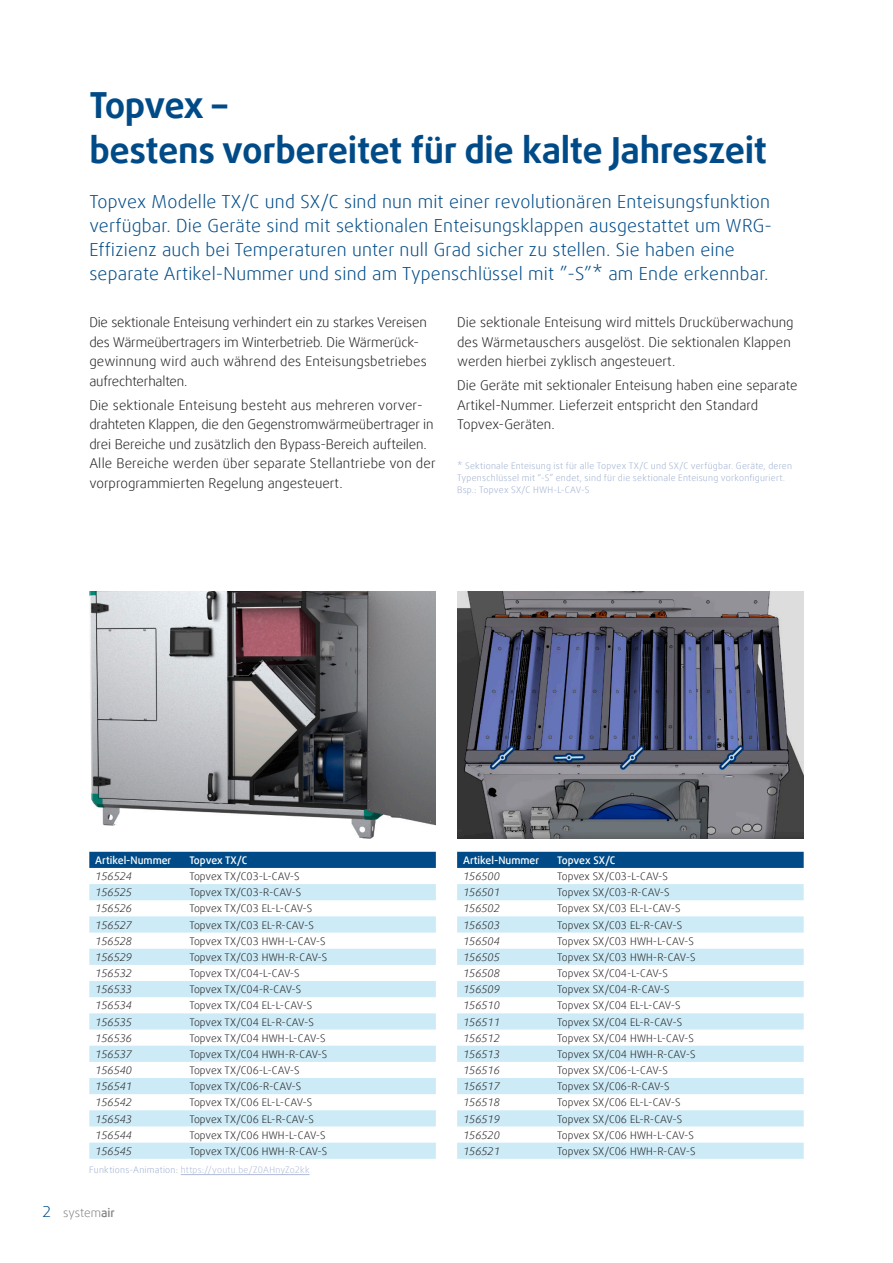
<style>
.page{position:relative;width:893px;height:1263px;background:#fff}
.page>*{position:absolute;margin:0;border:0;box-sizing:border-box;transform-origin:0 0}
.t1{font:700 36px/45px "Daxline Offc Pro";letter-spacing:-.01em;color:#004b87}
.t2{font:300 18px/24px "Daxline Offc Pro";letter-spacing:.01em;color:#004b87}
.t3{font:300 13.5px/19.5px "Daxline Offc Pro";color:#231f20}
.t4{font:300 12px "Daxline Offc Pro";letter-spacing:-.005em;color:#808285}
.t5{font:300 10.5px "Daxline Offc Pro";color:#231f20}
.t6{font:italic 300 10.5px "Daxline Offc Pro";color:#231f20}
.t7{font:500 10.5px "Daxline Offc Pro";color:#fff}
.t8{font:300 9px/12px "Daxline Offc Pro";letter-spacing:.025em;color:#a0b1d1}
.t9{font:300 9px "Daxline Offc Pro";letter-spacing:.025em;color:#b0bbda}
.s1{color:#a0b1d1}
.s2{font-size:15px;color:#004b87}
.s3{font-weight:500}
</style>
<div class="page">
<img style="left:89px;top:591px;width:347px;height:247px">
<img style="left:457px;top:591px;width:347px;height:247px">
<hr style="left:181px;top:1174px;width:129px;height:1px;background:#b0bbda">
<div style="left:89px;top:852px;width:347px;height:16px;background:#004b87"></div>
<svg style="left:89px;top:884px;width:347px;height:275px;fill:#d1ecf7"></svg>
<div style="left:457px;top:852px;width:347px;height:16px;background:#004b87"></div>
<svg style="left:457px;top:884px;width:347px;height:275px;fill:#d1ecf7"></svg>
<h1 class="t1" style="left:89px;top:82px;width:679px">Topvex –<br>bestens vorbereitet für die kalte Jahreszeit</h1>
<p class="t2" style="left:89px;top:189px;width:684px">Topvex Modelle TX/C und SX/C sind nun mit einer revolutionären Enteisungsfunktion verfügbar. Die Geräte sind mit sektionalen Enteisungsklappen ausgestattet um WRG-Effizienz auch bei Temperaturen unter null Grad sicher zu stellen. Sie haben eine separate Artikel-Nummer und sind am Typenschlüssel mit ”-S”* am Ende erkennbar.</p>
<p class="t3" style="left:89px;top:313px;width:339px">Die sektionale Enteisung verhindert ein zu starkes Vereisen des Wärmeübertragers im Winterbetrieb. Die Wärmerück&shy;gewinnung wird auch während des Enteisungsbetriebes aufrechterhalten.</p>
<p class="t3" style="left:89px;top:395px;width:348px">Die sektionale Enteisung besteht aus mehreren vorver&shy;drahteten Klappen, die den Gegenstromwärmeübertrager in drei Bereiche und zusätzlich den Bypass-Bereich aufteilen.<br>Alle Bereiche werden über separate Stellantriebe von der vorprogrammierten Regelung angesteuert.</p>
<p class="t3" style="left:457px;top:313px;width:338px">Die sektionale Enteisung wird mittels Drucküberwachung des Wärmetauschers ausgelöst. Die sektionalen Klappen werden hierbei zyklisch angesteuert.</p>
<p class="t3" style="left:457px;top:375px;width:342px">Die Geräte mit sektionaler Enteisung haben eine separate<br>Artikel-Nummer. Lieferzeit entspricht den Standard<br>Topvex-Geräten.</p>
<p class="t8" style="left:457px;top:460px;width:336px">* Sektionale Enteisung ist für alle Topvex TX/C und SX/C verfügbar. Geräte, deren<br>Typenschlüssel mit “-S” endet, sind für die sektionale Enteisung vorkonfiguriert.<br>Bsp.: Topvex SX/C HWH-L-CAV-S</p>
<p class="t7" style="left:95px;top:853px;width:78px">Artikel-Nummer</p>
<p class="t7" style="left:189px;top:853px;width:59px">Topvex TX/C</p>
<p class="t6" style="left:95px;top:869px;width:38px">156524</p>
<p class="t5" style="left:189px;top:869px;width:112px">Topvex TX/C03-L-CAV-S</p>
<p class="t6" style="left:95px;top:885px;width:38px">156525</p>
<p class="t5" style="left:189px;top:885px;width:113px">Topvex TX/C03-R-CAV-S</p>
<p class="t6" style="left:95px;top:902px;width:38px">156526</p>
<p class="t5" style="left:189px;top:902px;width:124px">Topvex TX/C03 EL-L-CAV-S</p>
<p class="t6" style="left:95px;top:918px;width:38px">156527</p>
<p class="t5" style="left:189px;top:918px;width:126px">Topvex TX/C03 EL-R-CAV-S</p>
<p class="t6" style="left:95px;top:934px;width:38px">156528</p>
<p class="t5" style="left:189px;top:934px;width:138px">Topvex TX/C03 HWH-L-CAV-S</p>
<p class="t6" style="left:95px;top:950px;width:38px">156529</p>
<p class="t5" style="left:189px;top:950px;width:139px">Topvex TX/C03 HWH-R-CAV-S</p>
<p class="t6" style="left:95px;top:966px;width:38px">156532</p>
<p class="t5" style="left:189px;top:966px;width:112px">Topvex TX/C04-L-CAV-S</p>
<p class="t6" style="left:95px;top:982px;width:38px">156533</p>
<p class="t5" style="left:189px;top:982px;width:113px">Topvex TX/C04-R-CAV-S</p>
<p class="t6" style="left:95px;top:999px;width:38px">156534</p>
<p class="t5" style="left:189px;top:999px;width:124px">Topvex TX/C04 EL-L-CAV-S</p>
<p class="t6" style="left:95px;top:1015px;width:38px">156535</p>
<p class="t5" style="left:189px;top:1015px;width:126px">Topvex TX/C04 EL-R-CAV-S</p>
<p class="t6" style="left:95px;top:1031px;width:38px">156536</p>
<p class="t5" style="left:189px;top:1031px;width:138px">Topvex TX/C04 HWH-L-CAV-S</p>
<p class="t6" style="left:95px;top:1047px;width:38px">156537</p>
<p class="t5" style="left:189px;top:1047px;width:139px">Topvex TX/C04 HWH-R-CAV-S</p>
<p class="t6" style="left:95px;top:1063px;width:38px">156540</p>
<p class="t5" style="left:189px;top:1063px;width:112px">Topvex TX/C06-L-CAV-S</p>
<p class="t6" style="left:95px;top:1079px;width:38px">156541</p>
<p class="t5" style="left:189px;top:1079px;width:113px">Topvex TX/C06-R-CAV-S</p>
<p class="t6" style="left:95px;top:1096px;width:38px">156542</p>
<p class="t5" style="left:189px;top:1096px;width:124px">Topvex TX/C06 EL-L-CAV-S</p>
<p class="t6" style="left:95px;top:1112px;width:38px">156543</p>
<p class="t5" style="left:189px;top:1112px;width:126px">Topvex TX/C06 EL-R-CAV-S</p>
<p class="t6" style="left:95px;top:1128px;width:38px">156544</p>
<p class="t5" style="left:189px;top:1128px;width:138px">Topvex TX/C06 HWH-L-CAV-S</p>
<p class="t6" style="left:95px;top:1144px;width:38px">156545</p>
<p class="t5" style="left:189px;top:1144px;width:139px">Topvex TX/C06 HWH-R-CAV-S</p>
<p class="t9" style="left:89px;top:1164px;width:222px"><span class="s1">Funktions-Animation:</span> https://youtu.be/Z0AHnyZo2kk</p>
<p class="t4" style="left:43px;top:1205px;width:74px"><span class="s2">2</span> system<span class="s3">air</span></p>
<p class="t7" style="left:463px;top:853px;width:78px">Artikel-Nummer</p>
<p class="t7" style="left:557px;top:853px;width:60px">Topvex SX/C</p>
<p class="t6" style="left:463px;top:869px;width:38px">156500</p>
<p class="t5" style="left:557px;top:869px;width:112px">Topvex SX/C03-L-CAV-S</p>
<p class="t6" style="left:463px;top:885px;width:38px">156501</p>
<p class="t5" style="left:557px;top:885px;width:114px">Topvex SX/C03-R-CAV-S</p>
<p class="t6" style="left:463px;top:902px;width:38px">156502</p>
<p class="t5" style="left:557px;top:902px;width:125px">Topvex SX/C03 EL-L-CAV-S</p>
<p class="t6" style="left:463px;top:918px;width:38px">156503</p>
<p class="t5" style="left:557px;top:918px;width:126px">Topvex SX/C03 EL-R-CAV-S</p>
<p class="t6" style="left:463px;top:934px;width:38px">156504</p>
<p class="t5" style="left:557px;top:934px;width:138px">Topvex SX/C03 HWH-L-CAV-S</p>
<p class="t6" style="left:463px;top:950px;width:38px">156505</p>
<p class="t5" style="left:557px;top:950px;width:140px">Topvex SX/C03 HWH-R-CAV-S</p>
<p class="t6" style="left:463px;top:966px;width:38px">156508</p>
<p class="t5" style="left:557px;top:966px;width:112px">Topvex SX/C04-L-CAV-S</p>
<p class="t6" style="left:463px;top:982px;width:38px">156509</p>
<p class="t5" style="left:557px;top:982px;width:114px">Topvex SX/C04-R-CAV-S</p>
<p class="t6" style="left:463px;top:999px;width:38px">156510</p>
<p class="t5" style="left:557px;top:999px;width:125px">Topvex SX/C04 EL-L-CAV-S</p>
<p class="t6" style="left:463px;top:1015px;width:38px">156511</p>
<p class="t5" style="left:557px;top:1015px;width:126px">Topvex SX/C04 EL-R-CAV-S</p>
<p class="t6" style="left:463px;top:1031px;width:38px">156512</p>
<p class="t5" style="left:557px;top:1031px;width:138px">Topvex SX/C04 HWH-L-CAV-S</p>
<p class="t6" style="left:463px;top:1047px;width:38px">156513</p>
<p class="t5" style="left:557px;top:1047px;width:140px">Topvex SX/C04 HWH-R-CAV-S</p>
<p class="t6" style="left:463px;top:1063px;width:38px">156516</p>
<p class="t5" style="left:557px;top:1063px;width:112px">Topvex SX/C06-L-CAV-S</p>
<p class="t6" style="left:463px;top:1079px;width:38px">156517</p>
<p class="t5" style="left:557px;top:1079px;width:114px">Topvex SX/C06-R-CAV-S</p>
<p class="t6" style="left:463px;top:1096px;width:38px">156518</p>
<p class="t5" style="left:557px;top:1096px;width:125px">Topvex SX/C06 EL-L-CAV-S</p>
<p class="t6" style="left:463px;top:1112px;width:38px">156519</p>
<p class="t5" style="left:557px;top:1112px;width:126px">Topvex SX/C06 EL-R-CAV-S</p>
<p class="t6" style="left:463px;top:1128px;width:38px">156520</p>
<p class="t5" style="left:557px;top:1128px;width:138px">Topvex SX/C06 HWH-L-CAV-S</p>
<p class="t6" style="left:463px;top:1144px;width:38px">156521</p>
<p class="t5" style="left:557px;top:1144px;width:140px">Topvex SX/C06 HWH-R-CAV-S</p>
</div>
